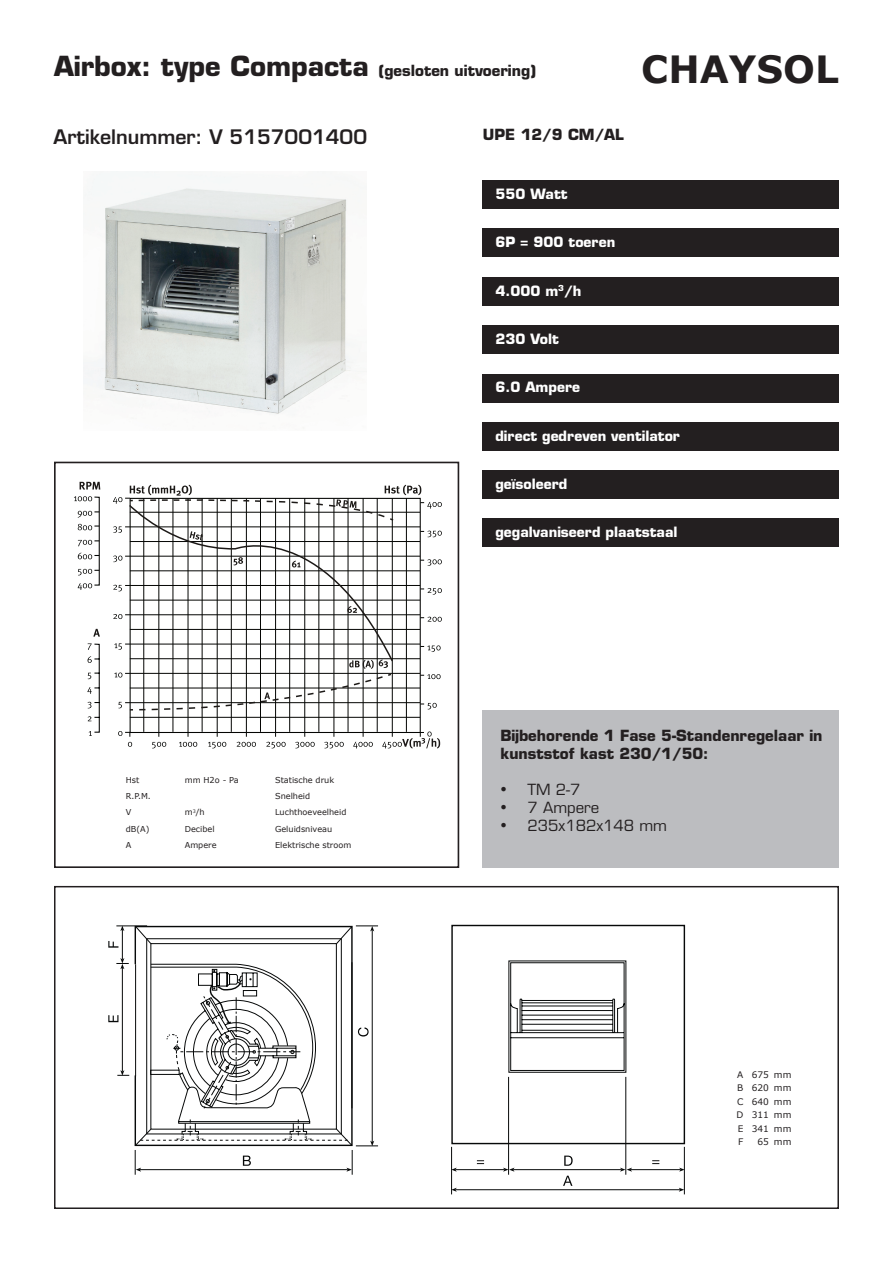
<style>
.page{position:relative;width:893px;height:1263px;background:#fff}
.page>*{position:absolute;margin:0;border:0;box-sizing:border-box;transform-origin:0 0}
.t1{font:700 37.5px "Verdana";color:#231f20}
.t2{font:600 19.5px "Eurostile";color:#231f20}
.t3{font:700 15px/18px "Eurostile";color:#231f20}
.t4{font:15px "Eurostile";color:#231f20}
.t5{font:700 13.95px "Eurostile";color:#fff}
.t6{font:9px/13.5px "Verdana";color:#231f20;text-align:justify}
.t7{font:8.1px/16.4px "Verdana";color:#231f20}
.s1{font-size:27px}
.s2{font-family:"Times New Roman";font-size:18px}
</style>
<div class="page">
<div style="left:54px;top:886px;width:785px;height:323px;border:2px solid #231f20"></div>
<div style="left:54px;top:462px;width:405px;height:406px;border:2px solid #231f20"></div>
<div style="left:483px;top:422px;width:356px;height:29px;background:#231f20"></div>
<div style="left:483px;top:518px;width:356px;height:29px;background:#231f20"></div>
<div style="left:483px;top:470px;width:356px;height:29px;background:#231f20"></div>
<div style="left:483px;top:710px;width:356px;height:158px;background:#bcbdc0"></div>
<svg style="left:134px;top:925px;width:219px;height:221px"></svg>
<div style="left:451px;top:925px;width:234px;height:219px;border:1px solid #070909"></div>
<svg style="left:508px;top:960px;width:118px;height:113px"></svg>
<hr style="left:508px;top:1077px;width:1px;height:98px;background:#070909">
<hr style="left:625px;top:1077px;width:1px;height:98px;background:#070909">
<hr style="left:451px;top:1147px;width:1px;height:47px;background:#070909">
<hr style="left:684px;top:1147px;width:1px;height:47px;background:#070909">
<hr style="left:455px;top:1169px;width:49px;height:1px;background:#070909">
<svg style="left:451px;top:1167px;width:6px;height:5px"></svg>
<svg style="left:477px;top:1160px;width:7px;height:4px"></svg>
<hr style="left:513px;top:1169px;width:108px;height:1px;background:#070909">
<svg style="left:503px;top:1167px;width:11px;height:5px"></svg>
<svg style="left:564px;top:1155px;width:9px;height:11px"></svg>
<hr style="left:631px;top:1169px;width:50px;height:1px;background:#070909">
<svg style="left:620px;top:1167px;width:12px;height:5px"></svg>
<svg style="left:679px;top:1167px;width:6px;height:5px"></svg>
<svg style="left:652px;top:1160px;width:7px;height:4px"></svg>
<hr style="left:455px;top:1189px;width:225px;height:1px;background:#070909">
<svg style="left:451px;top:1188px;width:6px;height:4px"></svg>
<svg style="left:679px;top:1188px;width:5px;height:4px"></svg>
<svg style="left:563px;top:1176px;width:9px;height:10px"></svg>
<hr style="left:372px;top:930px;width:1px;height:212px;background:#070909">
<svg style="left:356px;top:926px;width:22px;height:5px"></svg>
<hr style="left:116px;top:926px;width:31px;height:1px;background:#070909">
<hr style="left:122px;top:968px;width:1px;height:103px;background:#070909">
<svg style="left:117px;top:1070px;width:12px;height:6px"></svg>
<svg style="left:108px;top:1015px;width:10px;height:7px"></svg>
<svg style="left:108px;top:926px;width:21px;height:43px"></svg>
<svg style="left:135px;top:938px;width:243px;height:237px"></svg>
<img style="left:84px;top:171px;width:281px;height:243px">
<div style="left:483px;top:180px;width:356px;height:29px;background:#231f20"></div>
<div style="left:483px;top:228px;width:356px;height:29px;background:#231f20"></div>
<div style="left:483px;top:277px;width:356px;height:28px;background:#231f20"></div>
<div style="left:483px;top:325px;width:356px;height:29px;background:#231f20"></div>
<div style="left:483px;top:374px;width:356px;height:28px;background:#231f20"></div>
<svg style="left:94px;top:496px;width:327px;height:237px"></svg>
<hr style="left:130px;top:717px;width:290px;height:1px;background:#040503">
<hr style="left:143px;top:498px;width:1px;height:234px;background:#040503">
<hr style="left:158px;top:498px;width:1px;height:239px;background:#040503">
<hr style="left:173px;top:498px;width:1px;height:234px;background:#040503">
<hr style="left:188px;top:498px;width:1px;height:239px;background:#040503">
<hr style="left:202px;top:498px;width:1px;height:234px;background:#040503">
<hr style="left:217px;top:498px;width:1px;height:239px;background:#040503">
<hr style="left:231px;top:498px;width:1px;height:234px;background:#040503">
<hr style="left:246px;top:498px;width:1px;height:239px;background:#040503">
<hr style="left:260px;top:498px;width:1px;height:234px;background:#040503">
<hr style="left:275px;top:498px;width:1px;height:239px;background:#040503">
<hr style="left:289px;top:498px;width:1px;height:234px;background:#040503">
<hr style="left:304px;top:498px;width:1px;height:239px;background:#040503">
<hr style="left:319px;top:498px;width:1px;height:234px;background:#040503">
<hr style="left:333px;top:498px;width:1px;height:239px;background:#040503">
<hr style="left:348px;top:498px;width:1px;height:234px;background:#040503">
<hr style="left:363px;top:498px;width:1px;height:239px;background:#040503">
<hr style="left:377px;top:498px;width:1px;height:234px;background:#040503">
<hr style="left:392px;top:498px;width:1px;height:239px;background:#040503">
<hr style="left:406px;top:498px;width:1px;height:234px;background:#040503">
<svg style="left:87px;top:643px;width:13px;height:93px"></svg>
<svg style="left:93px;top:629px;width:7px;height:8px"></svg>
<svg style="left:78px;top:583px;width:14px;height:7px"></svg>
<svg style="left:78px;top:569px;width:21px;height:6px"></svg>
<svg style="left:78px;top:553px;width:21px;height:6px"></svg>
<svg style="left:78px;top:540px;width:21px;height:6px"></svg>
<svg style="left:78px;top:524px;width:21px;height:6px"></svg>
<svg style="left:78px;top:511px;width:21px;height:7px"></svg>
<svg style="left:74px;top:496px;width:18px;height:5px"></svg>
<svg style="left:80px;top:482px;width:20px;height:7px"></svg>
<svg style="left:382px;top:731px;width:58px;height:17px"></svg>
<svg style="left:353px;top:742px;width:20px;height:6px"></svg>
<svg style="left:324px;top:742px;width:20px;height:6px"></svg>
<svg style="left:295px;top:742px;width:20px;height:6px"></svg>
<svg style="left:266px;top:742px;width:20px;height:6px"></svg>
<svg style="left:237px;top:742px;width:19px;height:5px"></svg>
<svg style="left:208px;top:742px;width:18px;height:6px"></svg>
<svg style="left:179px;top:742px;width:18px;height:5px"></svg>
<svg style="left:152px;top:742px;width:14px;height:6px"></svg>
<svg style="left:118px;top:731px;width:14px;height:16px"></svg>
<svg style="left:113px;top:485px;width:329px;height:226px"></svg>
<p class="t3" style="left:54px;top:61px;width:484px"><span class="s1">Airbox: type Compacta</span> (gesloten uitvoering)</p>
<h2 class="t2" style="left:54px;top:124px;width:315px">Artikelnummer: V 5157001400</h2>
<p class="t3" style="left:483px;top:126px;width:143px">UPE 12/9 CM/AL</p>
<p class="t5" style="left:495px;top:185px;width:74px">550 Watt</p>
<p class="t5" style="left:495px;top:233px;width:121px">6P = 900 toeren</p>
<p class="t5" style="left:495px;top:282px;width:88px">4.000 m<sup>3</sup>/h</p>
<p class="t5" style="left:495px;top:330px;width:65px">230 Volt</p>
<p class="t5" style="left:495px;top:379px;width:86px">6.0 Ampere</p>
<h1 class="t1" style="left:641px;top:45px;width:199px">CHAYSOL</h1>
<p class="t5" style="left:495px;top:427px;width:186px">direct gedreven ventilator</p>
<p class="t5" style="left:495px;top:475px;width:73px">geïsoleerd</p>
<p class="t7" style="left:126px;top:772px;width:27px">Hst<br>R.P.M.<br>V dB(A)<br>A</p>
<p class="t7" style="left:185px;top:772px;width:56px">mm H2o - Pa</p>
<p class="t7" style="left:185px;top:804px;width:33px">m<sup>3</sup>/h<br>Decibel<br>Ampere</p>
<p class="t7" style="left:275px;top:772px;width:78px">Statische druk<br>Snelheid<br>Luchthoeveelheid<br>Geluidsniveau<br>Elektrische stroom</p>
<p class="t5" style="left:495px;top:524px;width:184px">gegalvaniseerd plaatstaal</p>
<p class="t3" style="left:500px;top:727px;width:323px">Bijbehorende 1 Fase 5-Standenregelaar in kunststof kast 230/1/50:</p>
<p class="t4" style="left:500px;top:781px;width:81px"><span class="s2">•</span> TM 2-7</p>
<p class="t4" style="left:500px;top:799px;width:100px"><span class="s2">•</span> 7 Ampere</p>
<p class="t4" style="left:500px;top:817px;width:168px"><span class="s2">•</span> 235x182x148 mm</p>
<p class="t6" style="left:736px;top:1068px;width:8px">A B C D E F</p>
<p class="t6" style="left:752px;top:1068px;width:19px;text-align:right">675<br>620<br>640<br>311<br>341<br>65</p>
<p class="t6" style="left:774px;top:1068px;width:19px">mm mm mm mm mm mm</p>
</div>
